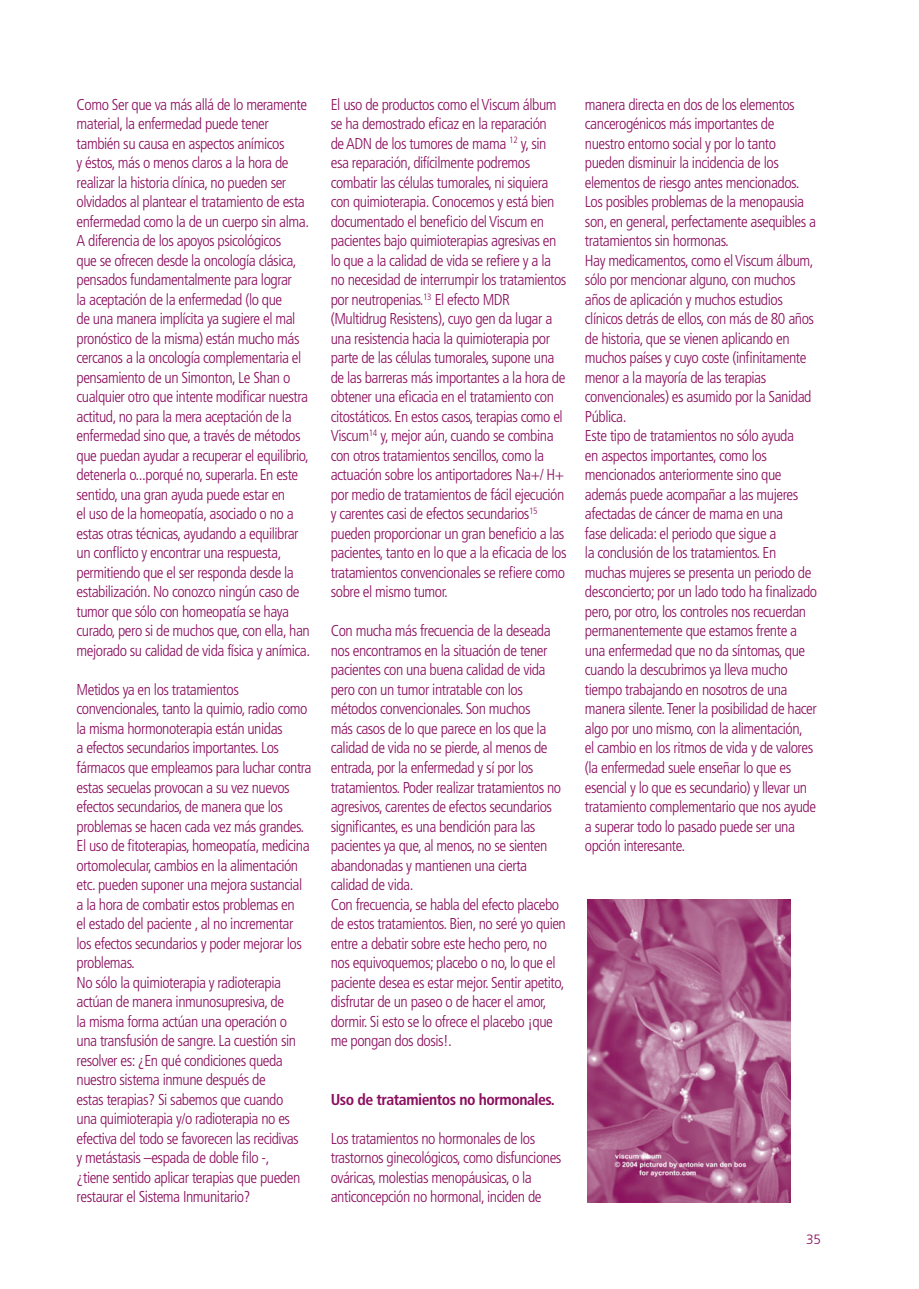
<style>
.page{position:relative;width:919px;height:1289px;background:#fff}
.page>*{position:absolute;margin:0;border:0;box-sizing:border-box;transform-origin:0 0}
.t1{font:300 condensed 15.75px/19.5px "Frutiger LT Std";letter-spacing:-.03em;color:#8a0e5e}
.t2{font:700 condensed 15.75px "Frutiger LT Std";letter-spacing:-.03em;color:#8a0e5e}
.t3{font:300 13.5px "Frutiger LT Std";color:#8a0e5e}
</style>
<div class="page">
<img style="left:588px;top:899px;width:202px;height:303px">
<p class="t1" style="left:77px;top:95px;width:235px">Como Ser que va más allá de lo meramente material, la enfermedad puede tener también su causa en aspectos anímicos<br>y éstos, más o menos claros a la hora de realizar la historia clínica, no pueden ser olvidados al plantear el tratamiento de esta enfermedad como la de un cuerpo sin alma.<br>A diferencia de los apoyos psicológicos<br>que se ofrecen desde la oncología clásica, pensados fundamentalmente para lograr<br>la aceptación de la enfermedad (lo que<br>de una manera implícita ya sugiere el mal pronóstico de la misma) están mucho más cercanos a la oncología complementaria el pensamiento de un Simonton, Le Shan o cualquier otro que intente modificar nuestra actitud, no para la mera aceptación de la enfermedad sino que, a través de métodos que puedan ayudar a recuperar el equilibrio, detenerla o...porqué no, superarla. En este sentido, una gran ayuda puede estar en<br>el uso de la homeopatía, asociado o no a estas otras técnicas, ayudando a equilibrar un conflicto y encontrar una respuesta, permitiendo que el ser responda desde la estabilización. No conozco ningún caso de tumor que sólo con homeopatía se haya curado, pero si de muchos que, con ella, han mejorado su calidad de vida física y anímica.</p>
<p class="t1" style="left:77px;top:680px;width:236px">Metidos ya en los tratamientos convencionales, tanto la quimio, radio como la misma hormonoterapia están unidas<br>a efectos secundarios importantes. Los fármacos que empleamos para luchar contra estas secuelas provocan a su vez nuevos efectos secundarios, de manera que los problemas se hacen cada vez más grandes.<br>El uso de fitoterapias, homeopatía, medicina ortomolecular, cambios en la alimentación etc. pueden suponer una mejora sustancial a la hora de combatir estos problemas en<br>el estado del paciente , al no incrementar los efectos secundarios y poder mejorar los problemas.<br>No sólo la quimioterapia y radioterapia actúan de manera inmunosupresiva, de<br>la misma forma actúan una operación o una transfusión de sangre. La cuestión sin resolver es: ¿En qué condiciones queda nuestro sistema inmune después de<br>estas terapias? Si sabemos que cuando<br>una quimioterapia y/o radioterapia no es efectiva del todo se favorecen las recidivas<br>y metástasis –espada de doble filo -,<br>¿tiene sentido aplicar terapias que pueden restaurar el Sistema Inmunitario?</p>
<p class="t1" style="left:331px;top:95px;width:237px">El uso de productos como el Viscum álbum se ha demostrado eficaz en la reparación<br>de ADN de los tumores de mama <sup>12</sup> y, sin esa reparación, difícilmente podremos combatir las células tumorales, ni siquiera con quimioterapia. Conocemos y está bien documentado el beneficio del Viscum en pacientes bajo quimioterapias agresivas en lo que a la calidad de vida se refiere y a la no necesidad de interrumpir los tratamientos por neutropenias.<sup>13</sup> El efecto MDR (Multidrug Resistens), cuyo gen da lugar a una resistencia hacia la quimioterapia por parte de las células tumorales, supone una de las barreras más importantes a la hora de obtener una eficacia en el tratamiento con citostáticos. En estos casos, terapias como el Viscum<sup>14</sup> y, mejor aún, cuando se combina con otros tratamientos sencillos, como la actuación sobre los antiportadores Na+/ H+ por medio de tratamientos de fácil ejecución y carentes casi de efectos secundarios<sup>15 </sup>pueden proporcionar un gran beneficio a las pacientes, tanto en lo que a la eficacia de los tratamientos convencionales se refiere como sobre el mismo tumor.</p>
<p class="t1" style="left:331px;top:622px;width:237px">Con mucha más frecuencia de la deseada nos encontramos en la situación de tener pacientes con una buena calidad de vida pero con un tumor intratable con los métodos convencionales. Son muchos<br>más casos de lo que parece en los que la calidad de vida no se pierde, al menos de entrada, por la enfermedad y sí por los tratamientos. Poder realizar tratamientos no agresivos, carentes de efectos secundarios significantes, es una bendición para las pacientes ya que, al menos, no se sienten abandonadas y mantienen una cierta calidad de vida.<br>Con frecuencia, se habla del efecto placebo de estos tratamientos. Bien, no seré yo quien entre a debatir sobre este hecho pero, no nos equivoquemos; placebo o no, lo que el paciente desea es estar mejor. Sentir apetito, disfrutar de un paseo o de hacer el amor, dormir. Si esto se lo ofrece el placebo ¡que me pongan dos dosis!.</p>
<p class="t2" style="left:331px;top:1091px;width:226px">Uso de tratamientos no hormonales.</p>
<p class="t1" style="left:331px;top:1129px;width:232px">Los tratamientos no hormonales de los trastornos ginecológicos, como disfunciones ováricas, molestias menopáusicas, o la anticoncepción no hormonal, inciden de</p>
<p class="t1" style="left:585px;top:95px;width:234px">manera directa en dos de los elementos cancerogénicos más importantes de nuestro entorno social y por lo tanto pueden disminuir la incidencia de los elementos de riesgo antes mencionados.<br>Los posibles problemas de la menopausia son, en general, perfectamente asequibles a tratamientos sin hormonas.<br>Hay medicamentos, como el Viscum álbum, sólo por mencionar alguno, con muchos años de aplicación y muchos estudios clínicos detrás de ellos, con más de 80 años de historia, que se vienen aplicando en muchos países y cuyo coste (infinitamente menor a la mayoría de las terapias convencionales) es asumido por la Sanidad Pública.<br>Este tipo de tratamientos no sólo ayuda<br>en aspectos importantes, como los mencionados anteriormente sino que además puede acompañar a las mujeres afectadas de cáncer de mama en una<br>fase delicada: el periodo que sigue a<br>la conclusión de los tratamientos. En muchas mujeres se presenta un periodo de desconcierto; por un lado todo ha finalizado pero, por otro, los controles nos recuerdan permanentemente que estamos frente a una enfermedad que no da síntomas, que cuando la descubrimos ya lleva mucho tiempo trabajando en nosotros de una manera silente. Tener la posibilidad de hacer algo por uno mismo, con la alimentación,<br>el cambio en los ritmos de vida y de valores (la enfermedad suele enseñar lo que es esencial y lo que es secundario) y llevar un tratamiento complementario que nos ayude a superar todo lo pasado puede ser una opción interesante.</p>
<p class="t3" style="left:806px;top:1232px;width:17px">35</p>
</div>
